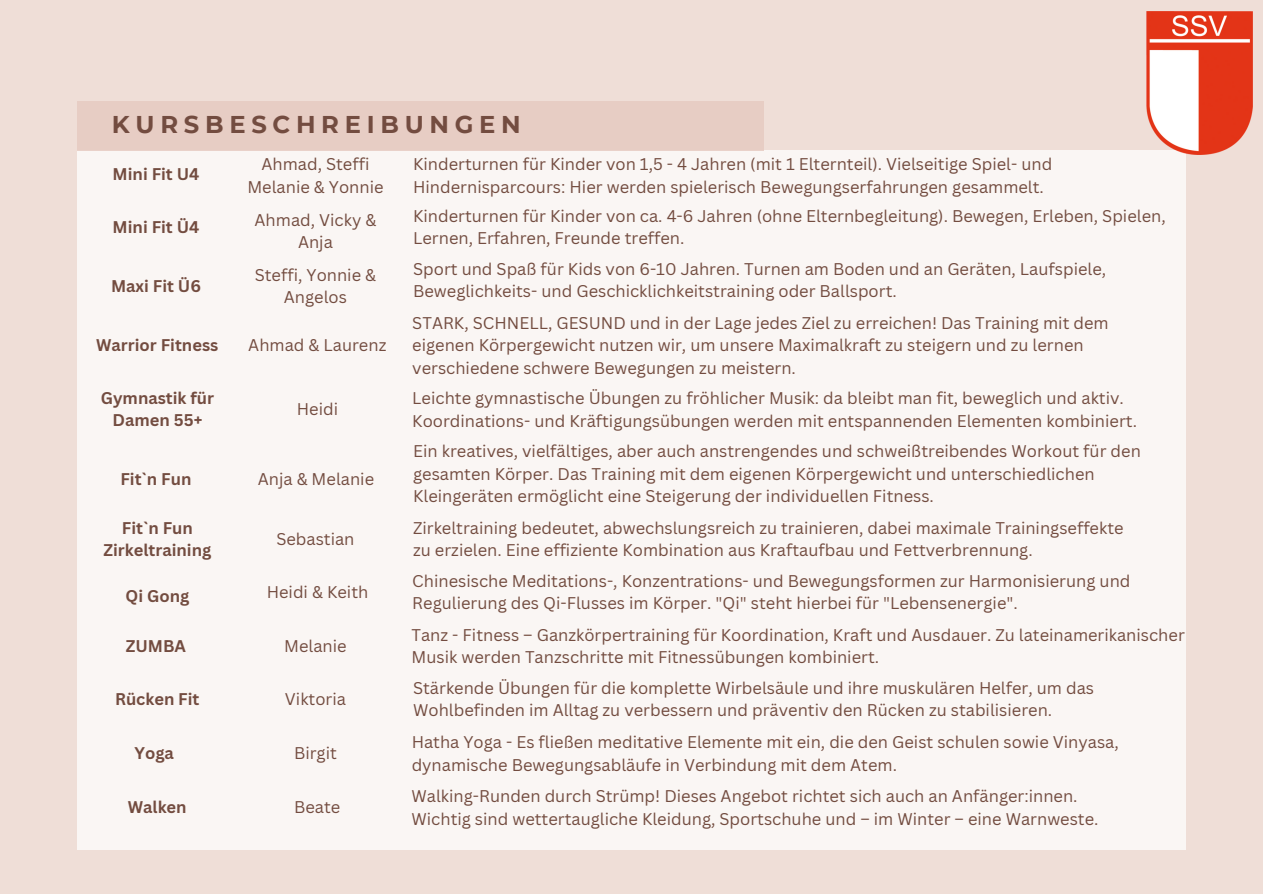
<style>
.page{position:relative;width:1263px;height:894px;background:#fff}
.page>*{position:absolute;margin:0;border:0;box-sizing:border-box;transform-origin:0 0}
.t1{font:700 24.3px "Montserrat";letter-spacing:.235em;color:#734c40}
.t2{font:16.5px/22.5px "Canva Sans";color:#734c40}
.t3{font:700 16.5px/22.5px "Canva Sans";color:#734c40;text-align:center}
</style>
<div class="page">
<div style="left:0;top:0;width:1263px;height:893px;background:#efded7"></div>
<div style="left:77px;top:151px;width:1109px;height:698px;background:#faf6f4"></div>
<div style="left:77px;top:101px;width:687px;height:50px;background:#e7cdc4"></div>
<img style="left:1146px;top:11px;width:107px;height:143px">
<p class="t1" style="left:112px;top:110px;width:410px">KURSBESCHREIBUNGEN</p>
<h3 class="t3" style="left:113px;top:162px;width:88px">Mini Fit U4</h3>
<p class="t2" style="left:261px;top:152px;width:110px">Ahmad, Steffi</p>
<p class="t2" style="left:247px;top:175px;width:138px">Melanie &amp; Yonnie</p>
<p class="t2" style="left:413px;top:152px;width:641px">Kinderturnen für Kinder von 1,5 - 4 Jahren (mit 1 Elternteil). Vielseitige Spiel- und<br>Hindernisparcours: Hier werden spielerisch Bewegungserfahrungen gesammelt.</p>
<h3 class="t3" style="left:113px;top:215px;width:88px">Mini Fit Ü4</h3>
<h3 class="t2" style="left:255px;top:208px;width:123px;text-align:center">Ahmad, Vicky &amp;<br>Anja</h3>
<h3 class="t2" style="left:413px;top:204px;width:754px">Kinderturnen für Kinder von ca. 4-6 Jahren (ohne Elternbegleitung). Bewegen, Erleben, Spielen,</h3>
<p class="t2" style="left:413px;top:226px;width:273px">Lernen, Erfahren, Freunde treffen.</p>
<p class="t3" style="left:111px;top:274px;width:92px">Maxi Fit Ü6</p>
<p class="t2" style="left:255px;top:263px;width:123px;text-align:center">Steffi, Yonnie &amp;<br>Angelos</p>
<p class="t2" style="left:413px;top:257px;width:695px">Sport und Spaß für Kids von 6-10 Jahren. Turnen am Boden und an Geräten, Laufspiele,</p>
<p class="t2" style="left:413px;top:279px;width:485px">Beweglichkeits- und Geschicklichkeitstraining oder Ballsport.</p>
<p class="t3" style="left:96px;top:333px;width:124px">Warrior Fitness</p>
<h3 class="t3" style="left:101px;top:386px;width:115px">Gymnastik für<br>Damen 55+</h3>
<p class="t2" style="left:248px;top:333px;width:140px">Ahmad &amp; Laurenz</p>
<p class="t2" style="left:297px;top:397px;width:43px">Heidi</p>
<p class="t3" style="left:120px;top:467px;width:73px">Fit`n Fun</p>
<h3 class="t2" style="left:258px;top:467px;width:118px">Anja &amp; Melanie</h3>
<p class="t2" style="left:412px;top:311px;width:698px">STARK, SCHNELL, GESUND und in der Lage jedes Ziel zu erreichen! Das Training mit dem eigenen Körpergewicht nutzen wir, um unsere Maximalkraft zu steigern und zu lernen verschiedene schwere Bewegungen zu meistern.</p>
<h3 class="t2" style="left:412px;top:386px;width:713px">Leichte gymnastische Übungen zu fröhlicher Musik: da bleibt man fit, beweglich und aktiv.</h3>
<p class="t2" style="left:412px;top:409px;width:726px">Koordinations- und Kräftigungsübungen werden mit entspannenden Elementen kombiniert.</p>
<p class="t2" style="left:413px;top:439px;width:729px">Ein kreatives, vielfältiges, aber auch anstrengendes und schweißtreibendes Workout für den gesamten Körper. Das Training mit dem eigenen Körpergewicht und unterschiedlichen<br>Kleingeräten ermöglicht eine Steigerung der individuellen Fitness.</p>
<p class="t3" style="left:104px;top:516px;width:109px">Fit`n Fun<br>Zirkeltraining</p>
<p class="t2" style="left:276px;top:527px;width:80px">Sebastian</p>
<p class="t2" style="left:413px;top:516px;width:712px">Zirkeltraining bedeutet, abwechslungsreich zu trainieren, dabei maximale Trainingseffekte zu erzielen. Eine effiziente Kombination aus Kraftaufbau und Fettverbrennung.</p>
<p class="t3" style="left:126px;top:584px;width:65px">Qi Gong</p>
<h3 class="t2" style="left:267px;top:580px;width:103px">Heidi &amp; Keith</h3>
<p class="t3" style="left:126px;top:634px;width:62px">ZUMBA</p>
<h2 class="t2" style="left:284px;top:634px;width:64px">Melanie</h2>
<p class="t3" style="left:115px;top:687px;width:86px">Rücken Fit</p>
<p class="t2" style="left:285px;top:687px;width:63px">Viktoria</p>
<p class="t3" style="left:135px;top:741px;width:41px">Yoga</p>
<h3 class="t2" style="left:294px;top:741px;width:44px">Birgit</h3>
<p class="t3" style="left:128px;top:795px;width:60px">Walken</p>
<p class="t2" style="left:294px;top:795px;width:48px">Beate</p>
<p class="t2" style="left:412px;top:569px;width:720px">Chinesische Meditations-, Konzentrations- und Bewegungsformen zur Harmonisierung und</p>
<p class="t2" style="left:412px;top:591px;width:607px">Regulierung des Qi-Flusses im Körper. "Qi" steht hierbei für "Lebensenergie".</p>
<p class="t2" style="left:411px;top:623px;width:775px">Tanz - Fitness – Ganzkörpertraining für Koordination, Kraft und Ausdauer. Zu lateinamerikanischer</p>
<h3 class="t2" style="left:411px;top:645px;width:469px">Musik werden Tanzschritte mit Fitnessübungen kombiniert.</h3>
<p class="t2" style="left:413px;top:676px;width:682px">Stärkende Übungen für die komplette Wirbelsäule und ihre muskulären Helfer, um das</p>
<h3 class="t2" style="left:413px;top:698px;width:641px">Wohlbefinden im Alltag zu verbessern und präventiv den Rücken zu stabilisieren.</h3>
<p class="t2" style="left:412px;top:730px;width:709px">Hatha Yoga - Es fließen meditative Elemente mit ein, die den Geist schulen sowie Vinyasa,</p>
<p class="t2" style="left:412px;top:752px;width:487px">dynamische Bewegungsabläufe in Verbindung mit dem Atem.</p>
<p class="t2" style="left:411px;top:784px;width:668px">Walking-Runden durch Strümp! Dieses Angebot richtet sich auch an Anfänger:innen.</p>
<p class="t2" style="left:411px;top:806px;width:688px">Wichtig sind wettertaugliche Kleidung, Sportschuhe und – im Winter – eine Warnweste.</p>
</div>
